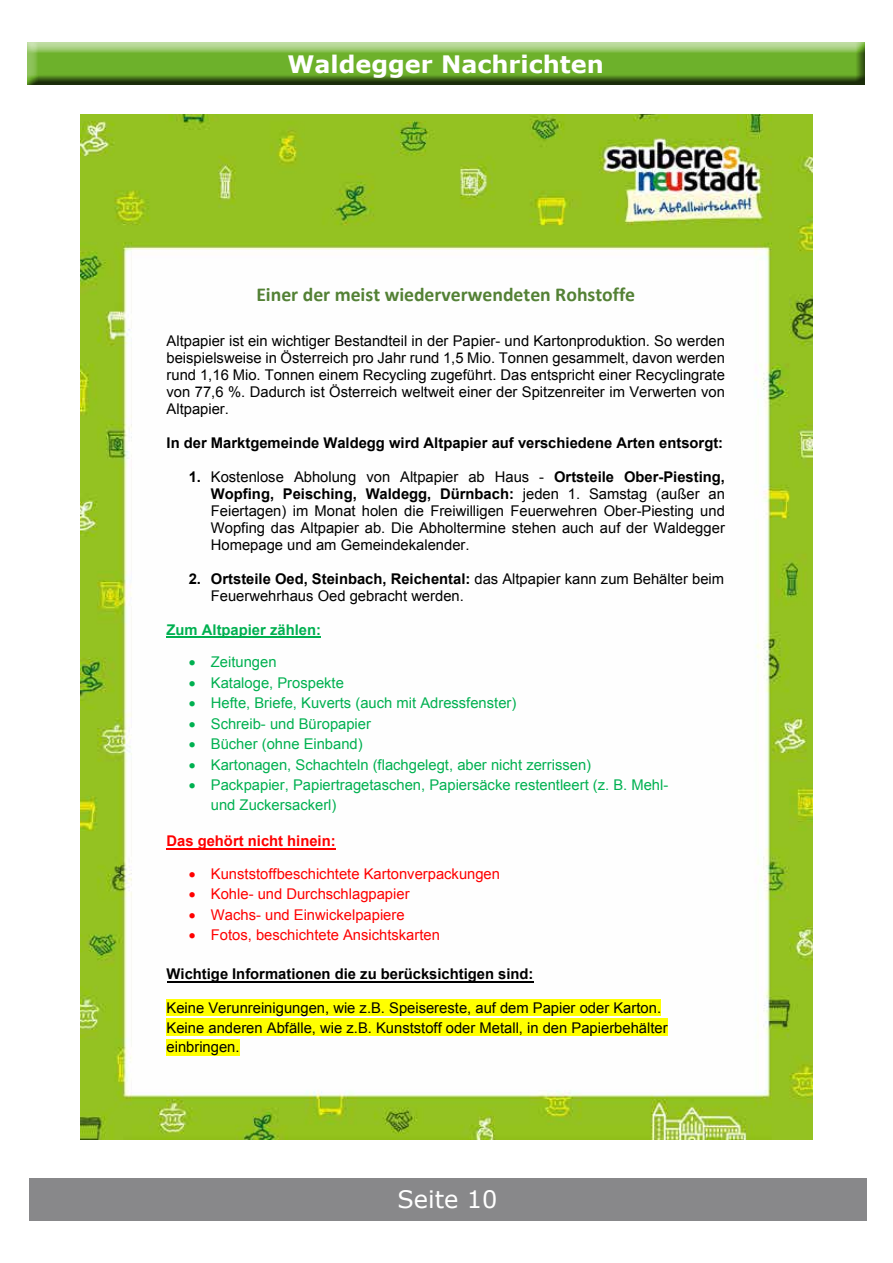
<style>
.page{position:relative;width:893px;height:1263px;background:#fff}
.page>*{position:absolute;margin:0;border:0;box-sizing:border-box;transform-origin:0 0}
.t1{font:700 24px "Verdana";color:#fff}
.t2{font:24px "Verdana";color:#fff}
.t3{font:700 19.65px "Calibri";color:#538135}
.t4{font:14.7px/17px "Arial";color:#000;text-align:justify}
.t5{font:14.7px/19.5px "Arial";color:#00b050}
.t6{font:14.7px "Arial";color:#f00}
.t7{font:700 14.7px "Arial";color:#000}
.t8{font:700 14.7px "Arial";color:#f00}
.t9{font:700 14.7px "Arial";color:#00b050}
.s1{font-weight:700}
</style>
<div class="page">
<div style="left:29px;top:1178px;width:837px;height:42px;background:#88888a"></div>
<div style="left:27px;top:42px;width:841px;height:43px;background:#000;opacity:.75"></div>
<img style="left:81px;top:115px;width:731px;height:1024px">
<hr style="left:167px;top:636px;width:154px;height:2px;background:#00b050">
<hr style="left:167px;top:848px;width:169px;height:1px;background:#f00">
<hr style="left:167px;top:981px;width:366px;height:1px;background:#000">
<div style="left:167px;top:999px;width:494px;height:17px;background:#ff0"></div>
<div style="left:167px;top:1019px;width:501px;height:17px;background:#ff0"></div>
<div style="left:167px;top:1038px;width:73px;height:17px;background:#ff0"></div>
<h1 class="t1" style="left:287px;top:49px;width:318px">Waldegger Nachrichten</h1>
<h2 class="t3" style="left:256px;top:280px;width:380px">Einer der meist wiederverwendeten Rohstoffe</h2>
<p class="t4" style="left:167px;top:332px;width:560px">Altpapier ist ein wichtiger Bestandteil in der Papier- und Kartonproduktion. So werden beispielsweise in Österreich pro Jahr rund 1,5 Mio. Tonnen gesammelt, davon werden rund 1,16 Mio. Tonnen einem Recycling zugeführt. Das entspricht einer Recyclingrate von 77,6 %. Dadurch ist Österreich weltweit einer der Spitzenreiter im Verwerten von Altpapier.</p>
<p class="t7" style="left:167px;top:432px;width:558px">In der Marktgemeinde Waldegg wird Altpapier auf verschiedene Arten entsorgt:</p>
<p class="t4" style="left:211px;top:468px;width:515px;text-indent:-22px"><span class="s1">1.</span> Kostenlose Abholung von Altpapier ab Haus - <span class="s1">Ortsteile Ober-Piesting, Wopfing, Peisching, Waldegg, Dürnbach:</span> jeden 1. Samstag (außer an Feiertagen) im Monat holen die Freiwilligen Feuerwehren Ober-Piesting und Wopfing das Altpapier ab. Die Abholtermine stehen auch auf der Waldegger Homepage und am Gemeindekalender.</p>
<p class="t4" style="left:211px;top:570px;width:515px;text-indent:-22px"><span class="s1">2. Ortsteile Oed, Steinbach, Reichental:</span> das Altpapier kann zum Behälter beim<br>Feuerwehrhaus Oed gebracht werden.</p>
<p class="t9" style="left:167px;top:619px;width:156px">Zum Altpapier zählen:</p>
<p class="t5" style="left:189px;top:652px;width:89px">• Zeitungen</p>
<p class="t5" style="left:189px;top:673px;width:157px">• Kataloge, Prospekte</p>
<p class="t5" style="left:189px;top:693px;width:329px">• Hefte, Briefe, Kuverts (auch mit Adressfenster)</p>
<p class="t5" style="left:189px;top:714px;width:184px">• Schreib- und Büropapier</p>
<p class="t5" style="left:189px;top:734px;width:176px">• Bücher (ohne Einband)</p>
<p class="t5" style="left:189px;top:755px;width:404px">• Kartonagen, Schachteln (flachgelegt, aber nicht zerrissen)</p>
<p class="t5" style="left:211px;top:775px;width:459px;text-indent:-22px">• Packpapier, Papiertragetaschen, Papiersäcke restentleert (z. B. Mehl&shy;und Zuckersackerl)</p>
<p class="t8" style="left:167px;top:831px;width:171px">Das gehört nicht hinein:</p>
<p class="t6" style="left:189px;top:863px;width:313px">• Kunststoffbeschichtete Kartonverpackungen</p>
<p class="t6" style="left:189px;top:884px;width:222px">• Kohle- und Durchschlagpapier</p>
<p class="t6" style="left:189px;top:904px;width:217px">• Wachs- und Einwickelpapiere</p>
<p class="t6" style="left:189px;top:925px;width:253px">• Fotos, beschichtete Ansichtskarten</p>
<p class="t7" style="left:167px;top:964px;width:368px">Wichtige Informationen die zu berücksichtigen sind:</p>
<p class="t4" style="left:167px;top:998px;width:502px;line-height:19.5px;text-align:left">Keine Verunreinigungen, wie z.B. Speisereste, auf dem Papier oder Karton.<br>Keine anderen Abfälle, wie z.B. Kunststoff oder Metall, in den Papierbehälter einbringen.</p>
<h1 class="t2" style="left:397px;top:1184px;width:102px">Seite 10</h1>
</div>
